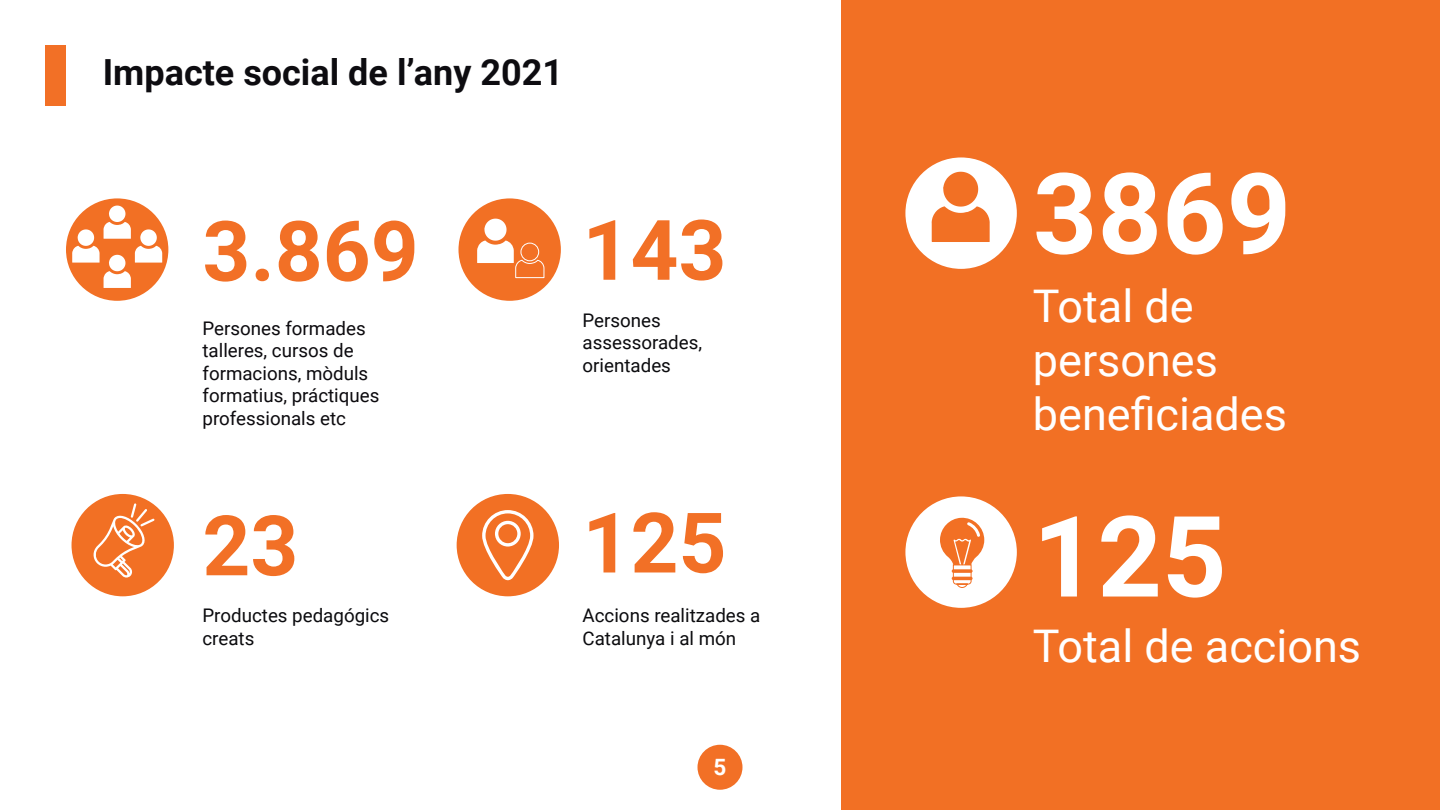
<style>
.page{position:relative;width:1440px;height:810px;background:#fff}
.page>*{position:absolute;margin:0;border:0;box-sizing:border-box;transform-origin:0 0}
.t1{font:700 112.5px "Roboto";color:#fff}
.t2{font:700 83.62px "Roboto";color:#f27026}
.t3{font:45px/54px "Roboto";color:#fff}
.t4{font:700 36px "Roboto";color:#0d0c10}
.t5{font:700 22.5px "Roboto";color:#fff}
.t6{font:18.75px/22.5px "Roboto";color:#0b0b0e}
.t7{font:18.75px/22.5px "Roboto";color:#0c0a0e}
</style>
<div class="page">
<div style="left:842px;top:0;width:598px;height:810px;background:#f27024"></div>
<div style="left:66px;top:198px;width:102px;height:103px;background:#f27024;border-radius:50%"></div>
<svg style="left:72px;top:206px;width:90px;height:82px"></svg>
<div style="left:72px;top:494px;width:102px;height:102px;background:#f27024;border-radius:50%"></div>
<svg style="left:92px;top:503px;width:63px;height:75px"></svg>
<div style="left:458px;top:198px;width:103px;height:103px;background:#f27024;border-radius:50%"></div>
<svg style="left:477px;top:219px;width:68px;height:82px"></svg>
<div style="left:457px;top:494px;width:102px;height:102px;background:#f27024;border-radius:50%"></div>
<svg style="left:482px;top:510px;width:52px;height:70px"></svg>
<div style="left:905px;top:157px;width:112px;height:112px;background:#fff;border-radius:50%"></div>
<svg style="left:932px;top:172px;width:58px;height:70px"></svg>
<div style="left:905px;top:496px;width:112px;height:112px;background:#fff;border-radius:50%"></div>
<svg style="left:940px;top:517px;width:44px;height:71px"></svg>
<div style="left:698px;top:745px;width:44px;height:45px;background:#f27026;border-radius:50%"></div>
<div style="left:45px;top:45px;width:21px;height:61px;background:#f27026"></div>
<p class="t4" style="left:103px;top:47px;width:462px">Impacte social de l’any 2021</p>
<p class="t2" style="left:202px;top:192px;width:218px">3.869</p>
<p class="t2" style="left:583px;top:191px;width:145px">143</p>
<p class="t7" style="left:202px;top:316px;width:178px">Persones formades talleres, cursos de formacions, mòduls formatius, práctiques professionals etc</p>
<p class="t6" style="left:583px;top:308px;width:121px">Persones assessorades, orientades</p>
<p class="t2" style="left:202px;top:487px;width:97px">23</p>
<p class="t2" style="left:583px;top:484px;width:145px">125</p>
<p class="t6" style="left:202px;top:604px;width:188px">Productes pedagógics creats</p>
<p class="t6" style="left:583px;top:604px;width:179px">Accions realitzades a<br>Catalunya i al món</p>
<p class="t5" style="left:714px;top:752px;width:14px">5</p>
<p class="t1" style="left:1033px;top:135px;width:260px">3869</p>
<p class="t3" style="left:1033px;top:277px;width:162px">Total de</p>
<p class="t3" style="left:1033px;top:331px;width:256px">persones beneficiades</p>
<p class="t1" style="left:1033px;top:478px;width:195px">125</p>
<p class="t3" style="left:1033px;top:617px;width:330px">Total de accions</p>
</div>
